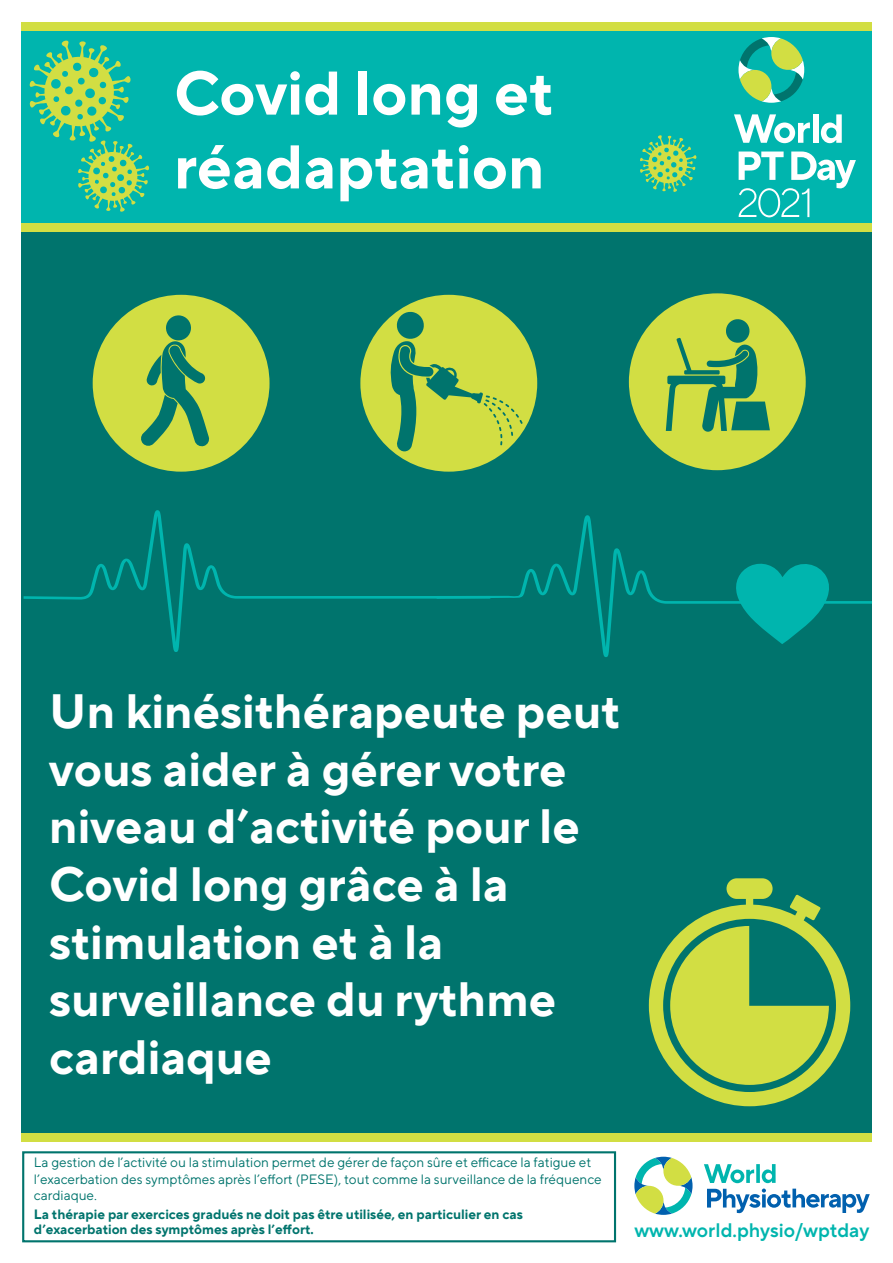
<style>
.page{position:relative;width:893px;height:1263px;background:#fff}
.page>*{position:absolute;margin:0;border:0;box-sizing:border-box;transform-origin:0 0}
.t1{font:700 61.5px/73.8px "TT Norms Pro";color:#fff}
.t2{font:700 48px/57.6px "TT Norms Pro";color:#fff}
.t3{font:600 19.5px "TT Norms Pro";color:#00b5ae}
.t4{font:13.5px/16.2px "TT Norms Pro";color:#00746d}
.t5{font:700 13.5px/15.8px "TT Norms Pro";color:#00746d}
</style>
<div class="page">
<div style="left:21px;top:229px;width:851px;height:908px;background:#00746d"></div>
<div style="left:21px;top:24px;width:851px;height:199px;background:#00b5ae"></div>
<div style="left:21px;top:223px;width:851px;height:9px;background:#d2de43"></div>
<div style="left:21px;top:22px;width:851px;height:9px;background:#d2de43"></div>
<svg style="left:738px;top:37px;width:66px;height:66px"></svg>
<svg style="left:734px;top:114px;width:76px;height:29px"></svg>
<div style="left:813px;top:114px;width:6px;height:29px;background:#fff"></div>
<svg style="left:821px;top:114px;width:21px;height:29px"></svg>
<svg style="left:739px;top:152px;width:117px;height:65px"></svg>
<svg style="left:704px;top:1164px;width:166px;height:49px"></svg>
<svg style="left:634px;top:1157px;width:58px;height:58px"></svg>
<div style="left:22px;top:1151px;width:594px;height:91px;border:2px solid #00746d"></div>
<svg style="left:29px;top:40px;width:121px;height:172px"></svg>
<div style="left:21px;top:1133px;width:851px;height:9px;background:#d2de43"></div>
<div style="left:93px;top:295px;width:177px;height:177px;background:#d2de43;border-radius:50%"></div>
<div style="left:629px;top:293px;width:177px;height:177px;background:#d2de43;border-radius:50%"></div>
<div style="left:360px;top:295px;width:177px;height:177px;background:#d2de43;border-radius:50%"></div>
<svg style="left:490px;top:515px;width:382px;height:142px"></svg>
<svg style="left:24px;top:510px;width:466px;height:142px"></svg>
<svg style="left:734px;top:560px;width:96px;height:84px"></svg>
<svg style="left:649px;top:878px;width:201px;height:228px"></svg>
<svg style="left:670px;top:926px;width:159px;height:159px"></svg>
<svg style="left:666px;top:319px;width:104px;height:113px"></svg>
<div style="left:166px;top:315px;width:25px;height:26px;background:#00746d;border-radius:50%"></div>
<svg style="left:141px;top:340px;width:68px;height:107px"></svg>
<svg style="left:390px;top:311px;width:133px;height:140px"></svg>
<svg style="left:640px;top:135px;width:57px;height:57px"></svg>
<h1 class="t1" style="left:174px;top:52px;width:381px">Covid long et réadaptation</h1>
<h2 class="t2" style="left:49px;top:679px;width:573px">Un kinésithérapeute peut vous aider à gérer votre niveau d’activité pour le<br>Covid long grâce à la stimulation et à la surveillance du rythme cardiaque</h2>
<p class="t4" style="left:34px;top:1153px;width:569px">La gestion de l’activité ou la stimulation permet de gérer de façon sûre et efficace la fatigue et l’exacerbation des symptômes après l’effort (PESE), tout comme la surveillance de la fréquence cardiaque.</p>
<p class="t5" style="left:34px;top:1205px;width:490px">La thérapie par exercices gradués ne doit pas être utilisée, en particulier en cas d’exacerbation des symptômes après l’effort.</p>
<h3 class="t3" style="left:634px;top:1216px;width:236px">www.world.physio/wptday</h3>
</div>
